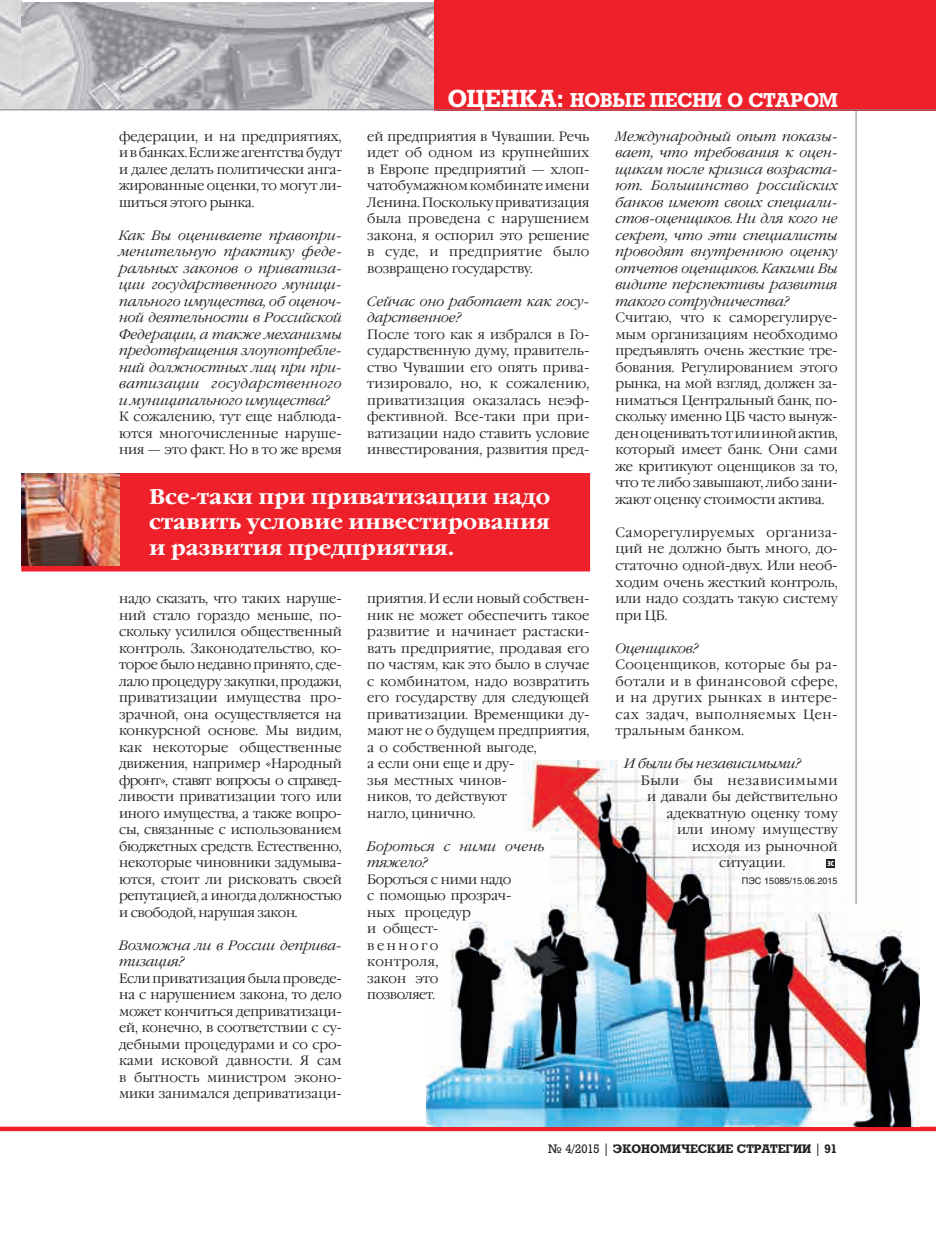
<style>
.page{position:relative;width:936px;height:1234px;background:#fff}
.page>*{position:absolute;margin:0;border:0;box-sizing:border-box;transform-origin:0 0}
.t1{font:700 21px/25.5px "Garamond C";color:#fff;text-align:justify}
.t2{font:700 19.5px "Rodeo";letter-spacing:-.005em;color:#fff}
.t3{font:300 13.5px/16.5px "Garamond C";letter-spacing:-.005em;color:#231f20;text-align:justify}
.t4{font:italic 300 13.5px/16.5px "Garamond C";color:#231f20}
.t5{font:300 13.5px "Garamond C";letter-spacing:.05em;color:#231f20}
.t6{font:700 12px "Rodeo";color:#231f20}
.t7{font:9px "Helios";color:#231f20}
.t8{font:9px "Hermes C";color:#fff}
.s1{font-size:24px}
.s2{font-weight:400}
</style>
<div class="page">
<img style="left:0;top:0;width:21px;height:109px">
<img style="left:21px;top:2px;width:413px;height:107px">
<div style="left:434px;top:0;width:501px;height:110px;background:#ee212b"></div>
<svg style="left:0;top:1126px;width:935px;height:4px;background:#e24752"></svg>
<hr style="left:0;top:109px;width:935px;height:1px;background:#808285">
<img style="left:426px;top:760px;width:493px;height:365px">
<div style="left:22px;top:473px;width:567px;height:98px;background:#ee212b"></div>
<img style="left:21px;top:473px;width:98px;height:92px">
<div style="left:826px;top:859px;width:8px;height:8px;background:#231f20"></div>
<hr style="left:855px;top:110px;width:1px;height:794px;background:#808285">
<h2 class="t2" style="left:448px;top:92px;width:391px"><span class="s1">ОЦЕНКА:</span> НОВЫЕ ПЕСНИ О СТАРОМ</h2>
<p class="t3" style="left:119px;top:129px;width:224px">федерации, и на предприятиях, и в банках. Если же агентства будут и далее делать политически анга&shy;жированные оценки, то могут ли&shy;шиться этого рынка.</p>
<p class="t4" style="left:119px;top:228px;width:224px;text-align:justify">Как Вы оцениваете правопри&shy;менительную практику феде&shy;ральных законов о приватиза&shy;ции государственного муници&shy;пального имущества, об оценоч&shy;ной деятельности в Российской Федерации, а также механизмы предотвращения злоупотребле&shy;ний должностных лиц при при&shy;ватизации государственного и муниципального имущества?</p>
<p class="t3" style="left:119px;top:410px;width:224px">К сожалению, тут еще наблюда&shy;ются многочисленные наруше&shy;ния — это факт. Но в то же время</p>
<p class="t3" style="left:367px;top:129px;width:224px">ей предприятия в Чувашии. Речь идет об одном из крупнейших в Европе предприятий — хлоп&shy;чатобумажном комбинате имени Ленина. Поскольку приватизация была проведена с нарушением закона, я оспорил это решение в суде, и предприятие было возвращено государству.</p>
<p class="t4" style="left:367px;top:294px;width:223px">Сейчас оно работает как госу&shy;дарственное?</p>
<p class="t3" style="left:367px;top:327px;width:224px">После того как я избрался в Го&shy;сударственную думу, правитель&shy;ство Чувашии его опять прива&shy;тизировало, но, к сожалению, приватизация оказалась неэф&shy;фективной. Все-таки при при&shy;ватизации надо ставить условие инвестирования, развития пред-</p>
<h1 class="t1" style="left:149px;top:485px;width:402px">Все-таки при приватизации надо ставить условие инвестирования и развития предприятия.</h1>
<p class="t3" style="left:119px;top:591px;width:224px">надо сказать, что таких наруше&shy;ний стало гораздо меньше, по&shy;скольку усилился общественный контроль. Законодательство, ко&shy;торое было недавно принято, сде&shy;лало процедуру закупки, продажи, приватизации имущества про&shy;зрачной, она осуществляется на конкурсной основе. Мы видим, как некоторые общественные движения, например «Народный фронт», ставят вопросы о справед&shy;ливости приватизации того или иного имущества, а также вопро&shy;сы, связанные с использованием бюджетных средств. Естественно, некоторые чиновники задумыва&shy;ются, стоит ли рисковать своей репутацией, а иногда должностью и свободой, нарушая закон.</p>
<p class="t4" style="left:119px;top:938px;width:224px">Возможна ли в России деприва&shy;тизация?</p>
<p class="t3" style="left:119px;top:970px;width:224px">Если приватизация была проведе&shy;на с нарушением закона, то дело может кончиться деприватизаци&shy;ей, конечно, в соответствии с су&shy;дебными процедурами и со сро&shy;ками исковой давности. Я сам в бытность министром эконо&shy;мики занимался деприватизаци-</p>
<p class="t3" style="left:367px;top:591px;width:224px;text-align:left">приятия. И если новый собствен&shy;ник не может обеспечить такое развитие и начинает растаски&shy;вать предприятие, продавая его по частям, как это было в случае с комбинатом, надо возвратить его государству для следующей приватизации. Временщики ду&shy;мают не о будущем предприятия, а о собственной выгоде,<br>а если они еще и дру-<br>зья местных чинов-<br>ников, то действуют<br>нагло, цинично.</p>
<p class="t4" style="left:367px;top:839px;width:179px">Бороться с ними очень тяжело?</p>
<p class="t3" style="left:367px;top:872px;width:146px;text-align:left">Бороться с ними надо с помощью прозрач&shy;ных процедур<br>и общест&shy;венного контроля,<br>закон это<br>позволяет.</p>
<p class="t4" style="left:615px;top:129px;width:224px;text-align:justify">Международный опыт показы&shy;вает, что требования к оцен&shy;щикам после кризиса возраста&shy;ют. Большинство российских банков имеют своих специали&shy;стов-оценщиков. Ни для кого не секрет, что эти специалисты проводят внутреннюю оценку отчетов оценщиков. Какими Вы видите перспективы развития такого сотрудничества?</p>
<p class="t3" style="left:615px;top:311px;width:224px">Считаю, что к саморегулируе&shy;мым организациям необходимо предъявлять очень жесткие тре&shy;бования. Регулированием этого рынка, на мой взгляд, должен за&shy;ниматься Центральный банк, по&shy;скольку именно ЦБ часто вынуж&shy;ден оценивать тот или иной актив, который имеет банк. Они сами же критикуют оценщиков за то, что те либо завышают, либо зани&shy;жают оценку стоимости актива.</p>
<p class="t3" style="left:615px;top:525px;width:224px">Саморегулируемых организа&shy;ций не должно быть много, до&shy;статочно одной-двух. Или необ&shy;ходим очень жесткий контроль, или надо создать такую систему при ЦБ.</p>
<p class="t4" style="left:615px;top:641px;width:84px">Оценщиков?</p>
<p class="t3" style="left:615px;top:657px;width:224px">Сооценщиков, которые бы ра&shy;ботали и в финансовой сфере, и на других рынках в интере&shy;сах задач, выполняемых Цен&shy;тральным банком.</p>
<p class="t4" style="left:624px;top:756px;width:178px">И были бы независимыми?</p>
<p class="t5" style="left:640px;top:774px;width:198px">Были бы независимыми</p>
<p class="t3" style="left:647px;top:789px;width:192px">и давали бы действительно</p>
<p class="t3" style="left:666px;top:805px;width:173px">адекватную оценку тому</p>
<p class="t3" style="left:677px;top:822px;width:162px">или иному имуществу</p>
<p class="t3" style="left:692px;top:838px;width:147px">исходя из рыночной</p>
<p class="t3" style="left:719px;top:855px;width:68px">ситуации.</p>
<p class="t8" style="left:827px;top:859px;width:8px">эс</p>
<p class="t7" style="left:741px;top:876px;width:97px">ПЭС 15085/15.06.2015</p>
<p class="t6" style="left:548px;top:1143px;width:290px"><span class="s2">№ 4/2015 |</span> ЭКОНОМИЧЕСКИЕ СТРАТЕГИИ <span class="s2">|</span> 91</p>
</div>
